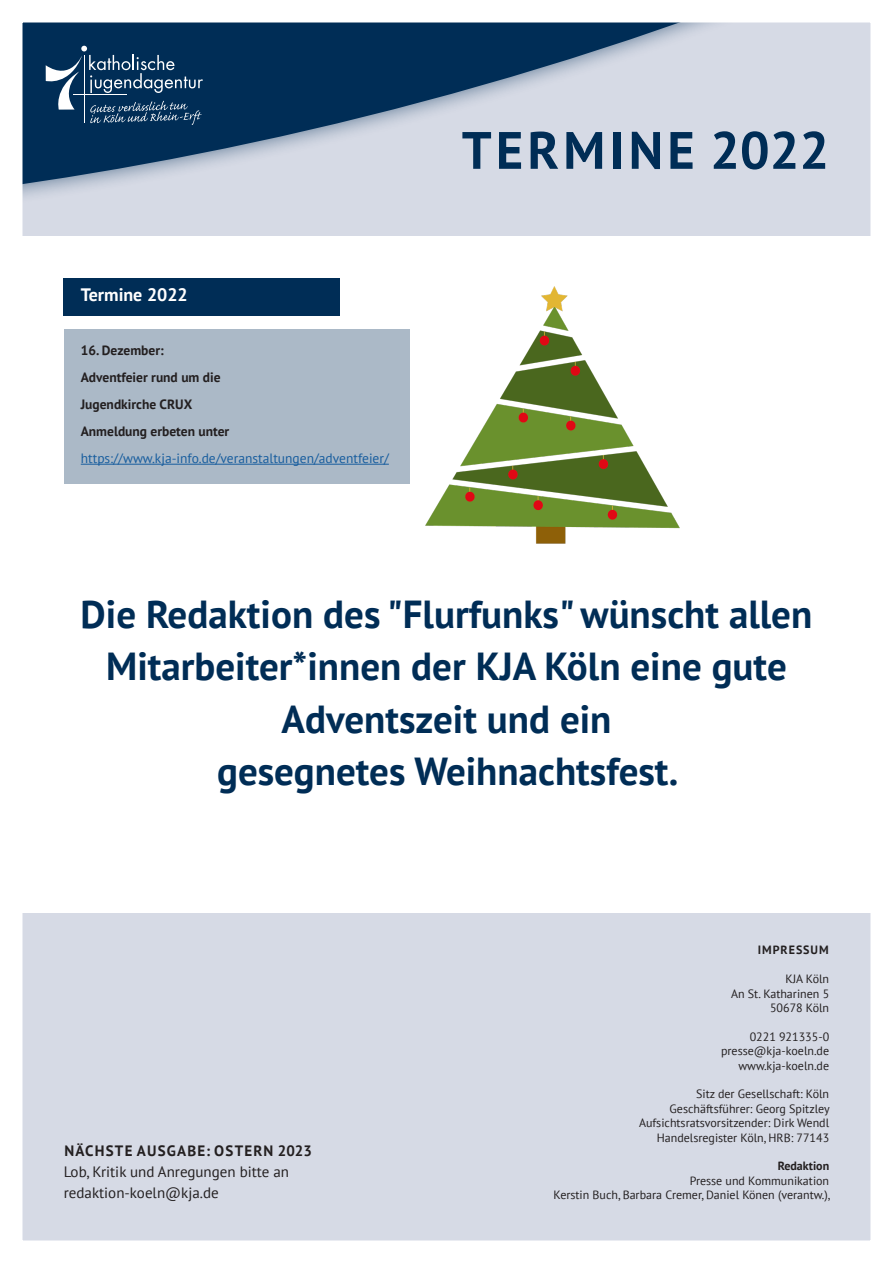
<style>
.page{position:relative;width:893px;height:1263px;background:#d6dae5}
.page>*{position:absolute;margin:0;border:0;box-sizing:border-box;transform-origin:0 0}
.Überschrift_Termine{font:700 52.5px "PT Sans";letter-spacing:.08em;color:#002d56}
.Überschrift_Kapitel{font:700 39px/52.5px "PT Sans";color:#002d56;text-align:center}
.Überschrift_Kapitel-2{font:700 18px "PT Sans";color:#fff}
.Ü2{font:15px "PT Sans";color:#231f20}
.Ü2-2{font:700 15px "PT Sans";letter-spacing:.08em;color:#231f20}
.Brottext{font:15px "PT Sans";color:#231f20}
.Überschrift_Kapitel-3{font:700 13.5px "PT Sans";color:#231f20}
.Überschrift_Kapitel-4{font:13.5px "PT Sans";color:#175d9e}
.t1{font:12px "PT Sans";color:#231f20}
.t2{font:700 12px "PT Sans";letter-spacing:.08em;color:#231f20}
.t3{font:700 12px "PT Sans";color:#231f20}
</style>
<div class="page">
<div style="left:0;top:237px;width:893px;height:676px;background:#fff"></div>
<div style="left:64px;top:329px;width:345px;height:155px;background:#abb9c7"></div>
<div style="left:63px;top:278px;width:276px;height:38px;background:#002d56"></div>
<hr style="left:81px;top:464px;width:308px;height:1px;background:#175d9e">
<img style="left:409px;top:286px;width:271px;height:258px">
<svg style="left:23px;top:23px;width:691px;height:166px"></svg>
<svg style="left:46px;top:46px;width:157px;height:79px;background:#274d6f"></svg>
<div style="left:0;top:0;width:893px;height:1263px;border:22px solid #fff"></div>
<p class="Überschrift_Kapitel-2" style="left:81px;top:283px;width:109px">Termine 2022</p>
<p class="Überschrift_Kapitel-3" style="left:81px;top:341px;width:84px">16. Dezember:</p>
<p class="Überschrift_Kapitel-3" style="left:81px;top:368px;width:141px">Adventfeier rund um die</p>
<p class="Überschrift_Kapitel-3" style="left:81px;top:395px;width:113px">Jugendkirche CRUX</p>
<p class="Überschrift_Kapitel-3" style="left:81px;top:422px;width:150px">Anmeldung erbeten unter</p>
<p class="Überschrift_Kapitel-4" style="left:81px;top:450px;width:310px">https://www.kja-info.de/veranstaltungen/adventfeier/</p>
<p class="Überschrift_Termine" style="left:462px;top:115px;width:369px">TERMINE 2022</p>
<p class="Überschrift_Kapitel" style="left:81px;top:587px;width:733px">Die Redaktion des "Flurfunks" wünscht allen<br>Mitarbeiter*innen der KJA Köln eine gute</p>
<p class="Überschrift_Kapitel" style="left:281px;top:692px;width:332px">Adventszeit und ein</p>
<p class="Überschrift_Kapitel" style="left:217px;top:745px;width:463px">gesegnetes Weihnachtsfest.</p>
<p class="Ü2-2" style="left:64px;top:1141px;width:249px">NÄCHSTE AUSGABE: OSTERN 2023</p>
<p class="Ü2" style="left:64px;top:1162px;width:227px">Lob, Kritik und Anregungen bitte an</p>
<p class="Brottext" style="left:64px;top:1183px;width:156px">redaktion-koeln@kja.de</p>
<p class="t2" style="left:758px;top:942px;width:72px">IMPRESSUM</p>
<p class="t1" style="left:785px;top:971px;width:45px">KJA Köln</p>
<p class="t1" style="left:731px;top:986px;width:100px">An St. Katharinen 5</p>
<p class="t1" style="left:770px;top:1000px;width:61px">50678 Köln</p>
<p class="t1" style="left:750px;top:1029px;width:81px">0221 921335-0</p>
<p class="t1" style="left:721px;top:1043px;width:110px">presse@kja-koeln.de</p>
<p class="t1" style="left:738px;top:1058px;width:92px">www.kja-koeln.de</p>
<p class="t1" style="left:696px;top:1086px;width:135px">Sitz der Gesellschaft: Köln</p>
<p class="t1" style="left:670px;top:1101px;width:162px">Geschäftsführer: Georg Spitzley</p>
<p class="t1" style="left:639px;top:1115px;width:192px">Aufsichtsratsvorsitzender: Dirk Wendl</p>
<p class="t1" style="left:657px;top:1130px;width:174px">Handelsregister Köln, HRB: 77143</p>
<p class="t3" style="left:778px;top:1158px;width:53px">Redaktion</p>
<p class="t1" style="left:690px;top:1173px;width:141px">Presse und Kommunikation</p>
<p class="t1" style="left:554px;top:1187px;width:278px">Kerstin Buch, Barbara Cremer, Daniel Könen (verantw.),</p>
</div>
